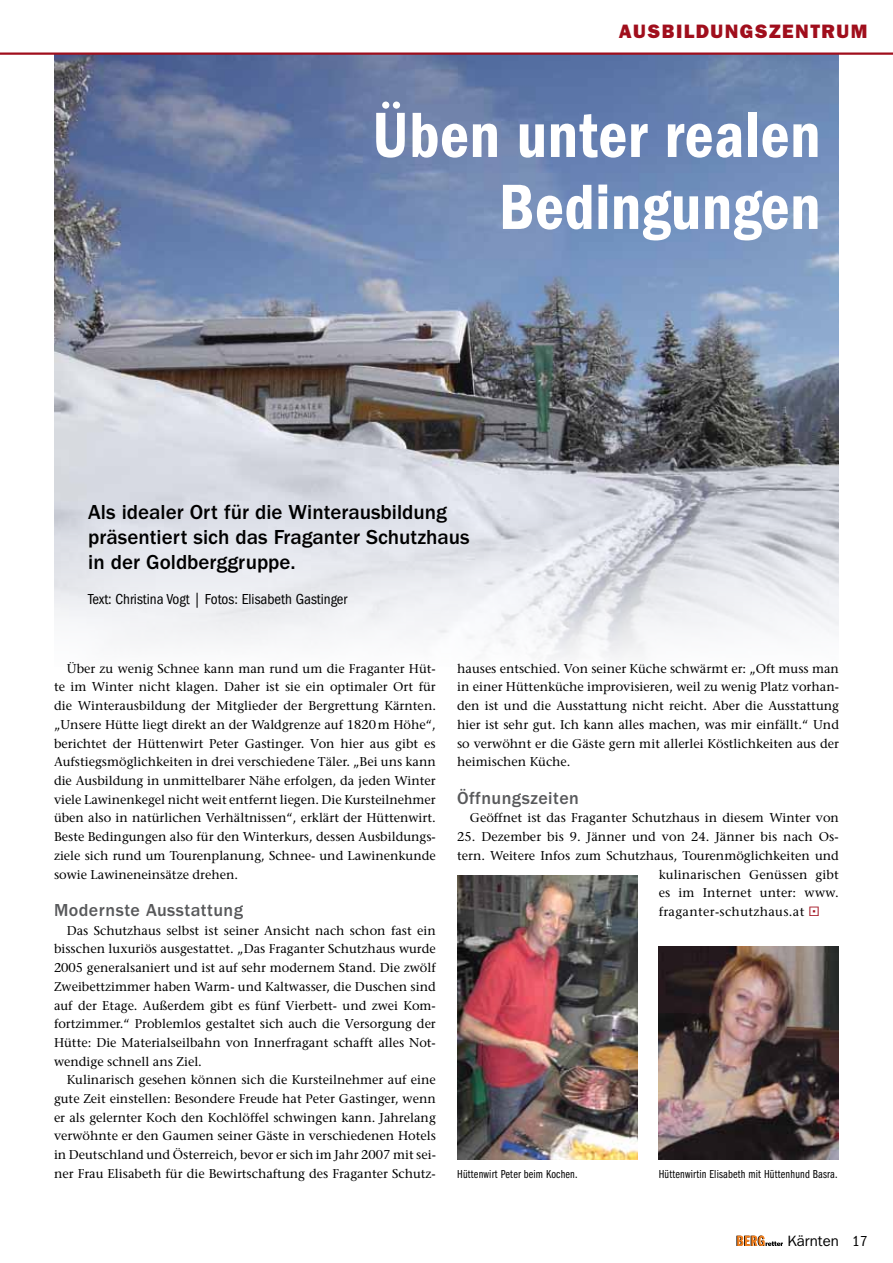
<style>
.page{position:relative;width:893px;height:1263px;background:#fff}
.page>*{position:absolute;margin:0;border:0;box-sizing:border-box;transform-origin:0 0}
.t1{font:66.15px/72px "ITC Franklin Gothic Std Dm Cd";letter-spacing:.01em;color:#fff;text-align:right;scale:.95 1}
.t2{font:500 21px/25.2px "ITC Franklin Gothic Std";color:#000}
.t3{font:19.5px "ITC Franklin Gothic Std Hvy";letter-spacing:.075em;color:#a00e1c}
.t4{font:500 18px "ITC Franklin Gothic Std";letter-spacing:.025em;color:#58595b}
.t5{font:condensed 15px "ITC Franklin Gothic Std";color:#000}
.t6{font:15px "ITC Franklin Gothic Std";color:#000}
.t7{font:500 12.75px/18.8px "Stone Serif Std";color:#000;text-align:justify}
.t8{font:500 12.75px "Stone Serif Std";letter-spacing:.025em;color:#000}
.t9{font:12px "ITC Franklin Gothic Std Bk Cp";letter-spacing:.015em;color:#000}
.s1{color:#a00e1c}
.s2{font-stretch:condensed}
</style>
<div class="page">
<img style="left:54px;top:55px;width:785px;height:606px">
<hr style="left:0;top:53px;width:893px;height:2px;background:#a00e1c">
<svg style="left:736px;top:1235px;width:47px;height:11px"></svg>
<img style="left:457px;top:876px;width:180px;height:283px">
<img style="left:659px;top:946px;width:180px;height:213px">
<h3 class="t3" style="left:619px;top:20px;width:250px">AUSBILDUNGSZENTRUM</h3>
<h1 class="t1" style="left:372px;top:99px;width:473px">Üben unter realen<br>Bedingungen</h1>
<h2 class="t2" style="left:88px;top:499px;width:383px">Als idealer Ort für die Winterausbildung präsentiert sich das Fraganter Schutzhaus in der Goldberggruppe.</h2>
<p class="t5" style="left:88px;top:591px;width:260px">Text: Christina Vogt | Fotos: Elisabeth Gastinger</p>
<p class="t7" style="left:54px;top:659px;width:384px;text-indent:13px">Über zu wenig Schnee kann man rund um die Fraganter Hüt&shy;te im Winter nicht klagen. Daher ist sie ein optimaler Ort für die Winterausbildung der Mitglieder der Bergrettung Kärnten. „Unsere Hütte liegt direkt an der Waldgrenze auf 1820m Höhe“, berichtet der Hüttenwirt Peter Gastinger. Von hier aus gibt es Aufstiegsmöglichkeiten in drei verschiedene Täler. „Bei uns kann die Ausbildung in unmittelbarer Nähe erfolgen, da jeden Winter viele Lawinenkegel nicht weit entfernt liegen. Die Kursteilnehmer üben also in natürlichen Verhältnissen“, erklärt der Hüttenwirt.<br>Beste Bedingungen also für den Winterkurs, dessen Ausbildungs&shy;ziele sich rund um Tourenplanung, Schnee- und Lawinenkunde sowie Lawineneinsätze drehen.</p>
<h3 class="t4" style="left:54px;top:900px;width:191px">Modernste Ausstattung</h3>
<p class="t7" style="left:54px;top:921px;width:383px;text-indent:13px">Das Schutzhaus selbst ist seiner Ansicht nach schon fast ein bisschen luxuriös ausgestattet. „Das Fraganter Schutzhaus wurde 2005 generalsaniert und ist auf sehr modernem Stand. Die zwölf Zweibettzimmer haben Warm- und Kaltwasser, die Duschen sind auf der Etage. Außerdem gibt es fünf Vierbett- und zwei Kom&shy;fortzimmer.“ Problemlos gestaltet sich auch die Versorgung der Hütte: Die Materialseilbahn von Innerfragant schafft alles Not&shy;wendige schnell ans Ziel.</p>
<p class="t7" style="left:54px;top:1070px;width:383px;text-indent:13px">Kulinarisch gesehen können sich die Kursteilnehmer auf eine gute Zeit einstellen: Besondere Freude hat Peter Gastinger, wenn er als gelernter Koch den Kochlöffel schwingen kann. Jahrelang verwöhnte er den Gaumen seiner Gäste in verschiedenen Hotels in Deutschland und Österreich, bevor er sich im Jahr 2007 mit sei&shy;ner Frau Elisabeth für die Bewirtschaftung des Fraganter Schutz-</p>
<p class="t7" style="left:457px;top:659px;width:383px">hauses entschied. Von seiner Küche schwärmt er: „Oft muss man in einer Hüttenküche improvisieren, weil zu wenig Platz vorhan&shy;den ist und die Ausstattung nicht reicht. Aber die Ausstattung hier ist sehr gut. Ich kann alles machen, was mir einfällt.“ Und so verwöhnt er die Gäste gern mit allerlei Köstlichkeiten aus der heimischen Küche.</p>
<h3 class="t4" style="left:457px;top:788px;width:123px">Öffnungszeiten</h3>
<p class="t7" style="left:470px;top:809px;width:371px">Geöffnet ist das Fraganter Schutzhaus in diesem Winter von</p>
<p class="t7" style="left:457px;top:827px;width:383px">25. Dezember bis 9. Jänner und von 24. Jänner bis nach Os-</p>
<p class="t7" style="left:457px;top:846px;width:383px">tern. Weitere Infos zum Schutzhaus, Tourenmöglichkeiten und</p>
<p class="t7" style="left:659px;top:865px;width:182px">kulinarischen Genüssen gibt</p>
<p class="t7" style="left:659px;top:883px;width:182px">es im Internet unter: www.</p>
<p class="t8" style="left:659px;top:904px;width:163px">fraganter-schutzhaus.at <span class="s1">▪</span></p>
<p class="t9" style="left:457px;top:1167px;width:122px">Hüttenwirt Peter beim Kochen.</p>
<p class="t9" style="left:659px;top:1167px;width:180px">Hüttenwirtin Elisabeth mit Hüttenhund Basra.</p>
<p class="t6" style="left:787px;top:1232px;width:82px">Kärnten <span class="s2">17</span></p>
</div>
